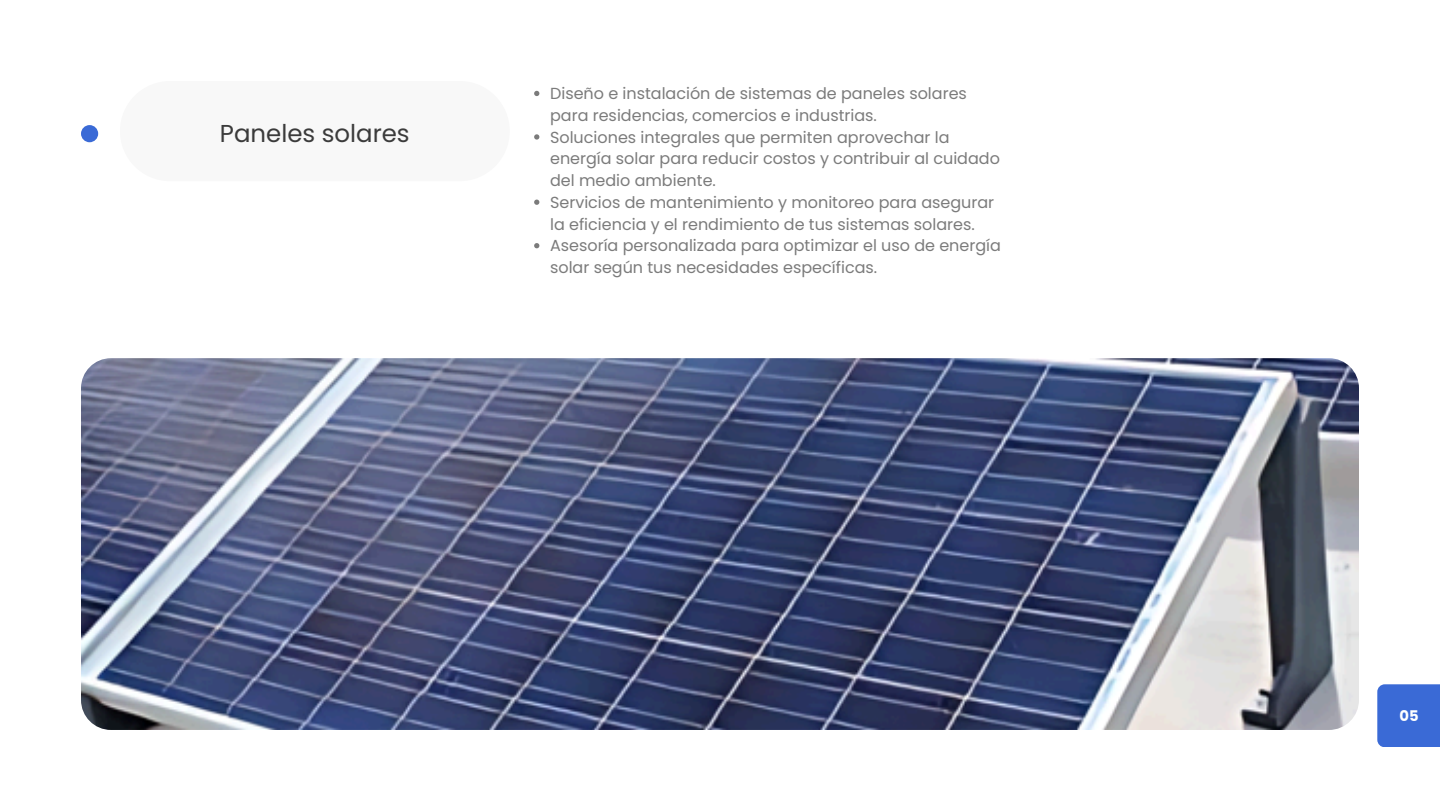
<style>
.page{position:relative;width:1440px;height:810px;background:#fff}
.page>*{position:absolute;margin:0;border:0;box-sizing:border-box;transform-origin:0 0}
.t1{font:24.4px "Poppins";color:#3b3b3b}
.t2{font:16px/21.8px "Poppins";color:#7b7b7b}
.t3{font:700 14.7px "Poppins";color:#fff}
</style>
<div class="page">
<svg style="left:534px;top:91px;width:5px;height:5px"></svg>
<svg style="left:534px;top:134px;width:5px;height:6px"></svg>
<svg style="left:534px;top:200px;width:5px;height:5px"></svg>
<svg style="left:534px;top:243px;width:5px;height:5px"></svg>
<div style="left:120px;top:81px;width:390px;height:100px;background:#f8f8f8;border-radius:50px"></div>
<div style="left:81px;top:125px;width:17px;height:17px;background:#3a6ad6;border-radius:50%"></div>
<img style="left:81px;top:358px;width:1278px;height:372px;border-radius:30px">
<div style="left:1377px;top:684px;width:63px;height:63px;background:#3a6ad6"></div>
<p class="t1" style="left:220px;top:116px;width:191px">Paneles solares</p>
<h1 class="t2" style="left:550px;top:83px;width:418px">Diseño e instalación de sistemas de paneles solares para residencias, comercios e industrias.</h1>
<p class="t2" style="left:550px;top:126px;width:451px">Soluciones integrales que permiten aprovechar la energía solar para reducir costos y contribuir al cuidado del medio ambiente.</p>
<p class="t2" style="left:550px;top:191px;width:446px">Servicios de mantenimiento y monitoreo para asegurar la eficiencia y el rendimiento de tus sistemas solares.</p>
<p class="t2" style="left:550px;top:235px;width:452px">Asesoría personalizada para optimizar el uso de energía solar según tus necesidades específicas.</p>
<p class="t3" style="left:1400px;top:705px;width:21px">05</p>
</div>
